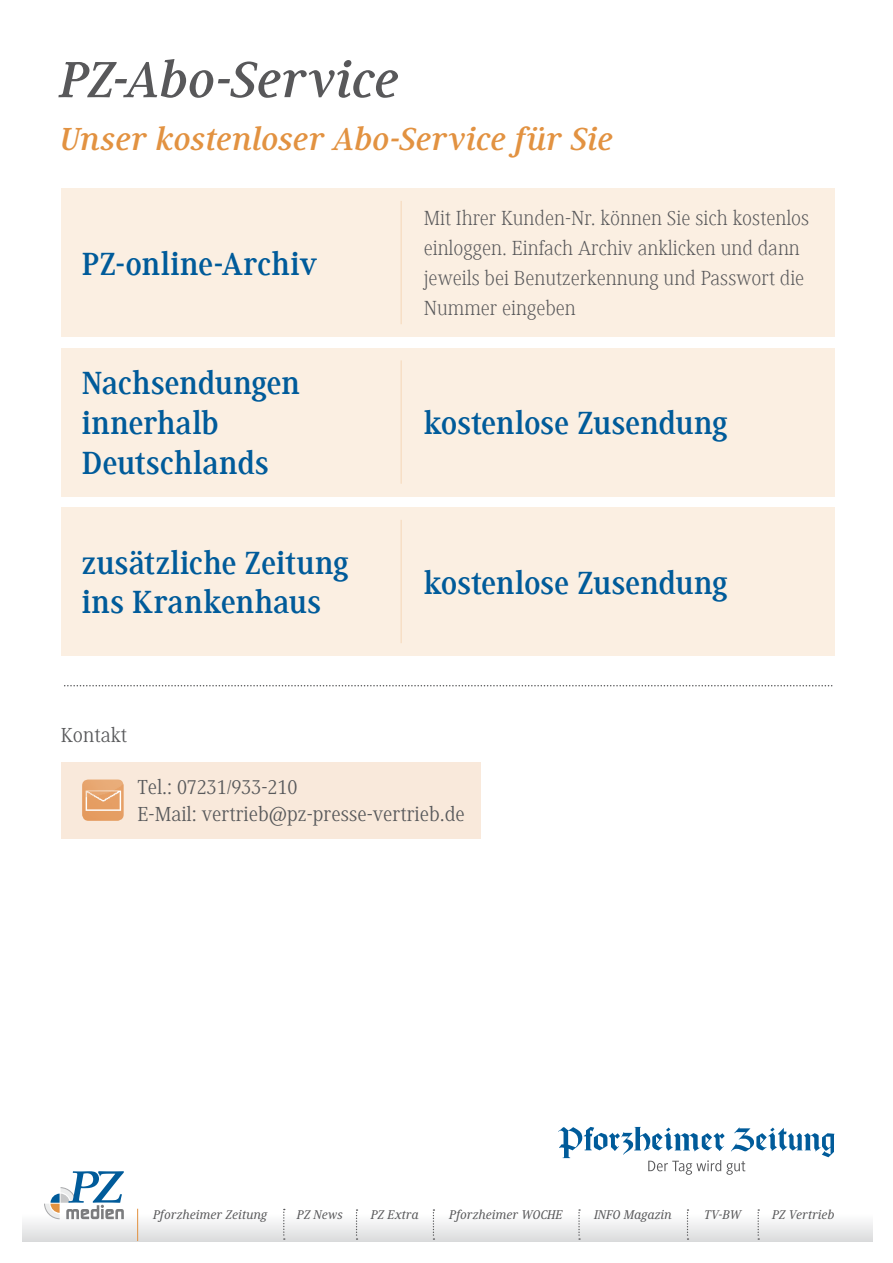
<style>
.page{position:relative;width:893px;height:1263px;background:#fff}
.page>*{position:absolute;margin:0;border:0;box-sizing:border-box;transform-origin:0 0}
.t1{font:italic 700 52.5px "Generis Serif Std";letter-spacing:-.005em;color:#58585a}
.t2{font:700 33px/39.6px "Generis Serif Com";letter-spacing:-.005em;color:#005b9a}
.t3{font:italic 700 33px "Generis Serif Std";letter-spacing:-.005em;color:#e29241}
.t4{font:300 21px/30px "Generis Serif Com";color:#58585a}
.t5{font:21px/27px "Generis Serif Std";color:#58595b}
.t6{font:italic 500 13.05px "Generis Serif Std";color:#58585a}
</style>
<div class="page">
<svg style="left:558px;top:1127px;width:276px;height:48px"></svg>
<div style="left:22px;top:1213px;width:851px;height:28px;background:linear-gradient(to bottom,#fff,#dcddde)"></div>
<hr style="left:137px;top:1209px;width:1px;height:32px;background:#e29241">
<svg style="left:356px;top:1209px;width:2px;height:31px"></svg>
<svg style="left:433px;top:1209px;width:1px;height:31px"></svg>
<svg style="left:283px;top:1209px;width:2px;height:31px"></svg>
<svg style="left:757px;top:1209px;width:2px;height:31px"></svg>
<svg style="left:578px;top:1209px;width:2px;height:31px"></svg>
<svg style="left:687px;top:1209px;width:1px;height:31px"></svg>
<svg style="left:44px;top:1171px;width:80px;height:48px"></svg>
<div style="left:61px;top:188px;width:773px;height:149px;background:#fbefe2"></div>
<hr style="left:400px;top:201px;width:2px;height:123px;background:#f7dfc6">
<div style="left:61px;top:348px;width:773px;height:148px;background:#fbefe2"></div>
<hr style="left:400px;top:360px;width:2px;height:124px;background:#f7dfc6">
<div style="left:61px;top:507px;width:773px;height:149px;background:#fbefe2"></div>
<hr style="left:400px;top:520px;width:2px;height:123px;background:#f7dfc6">
<div style="left:61px;top:762px;width:774px;height:76px;background:#f9e9db"></div>
<img style="left:82px;top:779px;width:42px;height:42px">
<svg style="left:65px;top:685px;width:767px;height:1px"></svg>
<div style="left:480px;top:698px;width:404px;height:266px;background:#fff"></div>
<h1 class="t1" style="left:61px;top:51px;width:341px">PZ-Abo-Service</h1>
<h2 class="t3" style="left:61px;top:121px;width:555px">Unser kostenloser Abo-Service für Sie</h2>
<h2 class="t2" style="left:82px;top:244px;width:237px">PZ-online-Archiv</h2>
<h2 class="t2" style="left:82px;top:364px;width:220px">Nachsendungen innerhalb<br>Deutschlands</h2>
<h2 class="t2" style="left:82px;top:543px;width:268px">zusätzliche Zeitung ins Krankenhaus</h2>
<p class="t5" style="left:61px;top:722px;width:68px">Kontakt</p>
<p class="t4" style="left:424px;top:203px;width:387px">Mit Ihrer Kunden-Nr. können Sie sich kostenlos einloggen. Einfach Archiv anklicken und dann jeweils bei Benutzerkennung und Passwort die Nummer eingeben</p>
<h2 class="t2" style="left:424px;top:403px;width:305px">kostenlose Zusendung</h2>
<h2 class="t2" style="left:424px;top:563px;width:305px">kostenlose Zusendung</h2>
<p class="t5" style="left:137px;top:774px;width:329px">Tel.: 07231/933-210<br>E-Mail: vertrieb@pz-presse-vertrieb.de</p>
<p class="t6" style="left:154px;top:1207px;width:115px">Pforzheimer Zeitung</p>
<p class="t6" style="left:297px;top:1207px;width:47px">PZ News</p>
<p class="t6" style="left:371px;top:1207px;width:49px">PZ Extra</p>
<p class="t6" style="left:450px;top:1207px;width:115px">Pforzheimer WOCHE</p>
<p class="t6" style="left:595px;top:1207px;width:79px">INFO Magazin</p>
<p class="t6" style="left:704px;top:1207px;width:38px">TV-BW</p>
<p class="t6" style="left:772px;top:1207px;width:64px">PZ Vertrieb</p>
</div>
